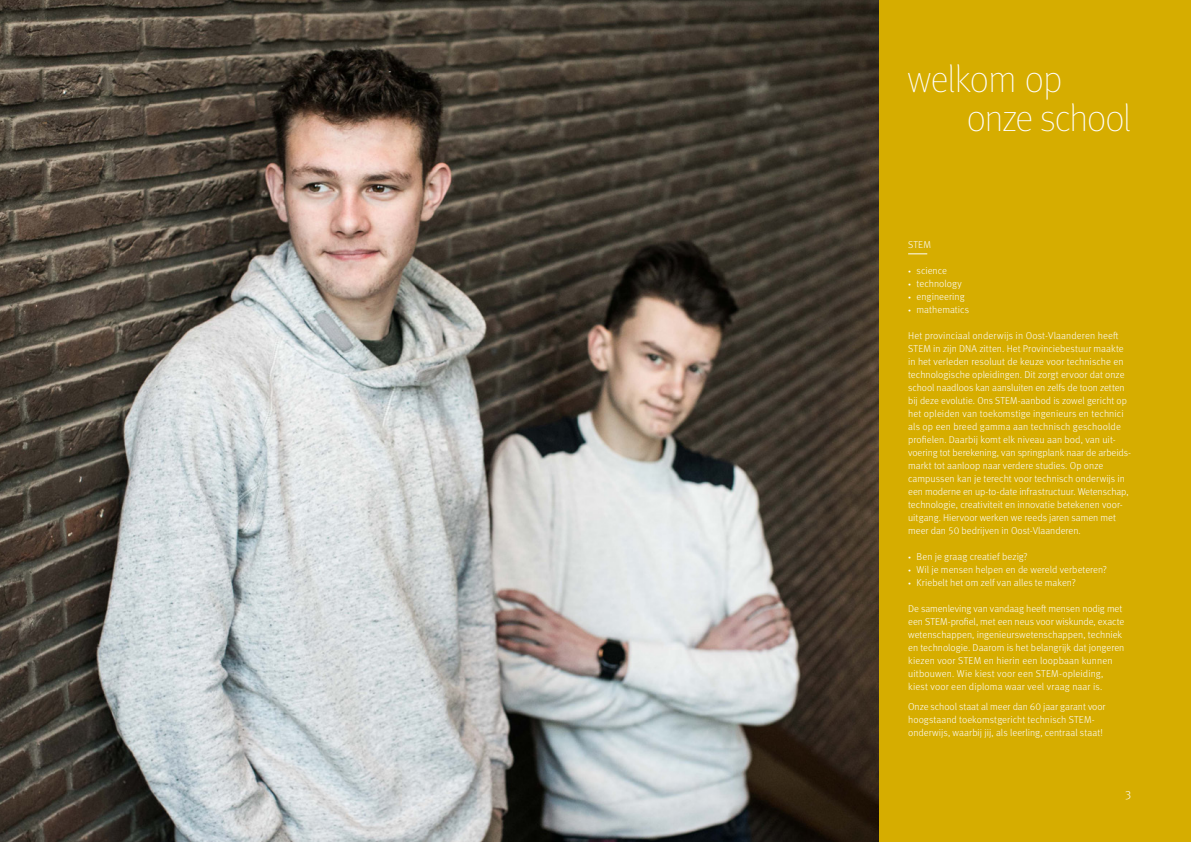
<style>
.page{position:relative;width:1191px;height:842px;background:#fff}
.page>*{position:absolute;margin:0;border:0;box-sizing:border-box;transform-origin:0 0}
.t1{font:100 38px/39px "Meta Pro";letter-spacing:-.025em;color:#fff}
.t2{font:300 12px "Meta Pro";color:#fff}
.t3{font:300 10px/13px "Meta Pro";color:#fff}
.s1{font-size:7px}
</style>
<div class="page">
<img style="left:0;top:0;width:879px;height:842px">
<div style="left:879px;top:0;width:312px;height:842px;background:#d6ad00"></div>
<svg style="left:908px;top:254px;width:19px;height:1px"></svg>
<h1 class="t1" style="left:967px;top:58px;width:166px;text-indent:-60px">welkom op onze school</h1>
<p class="t3" style="left:908px;top:238px;width:24px">STEM</p>
<p class="t3" style="left:908px;top:264px;width:40px"><span class="s1">•</span> science</p>
<p class="t3" style="left:908px;top:277px;width:55px"><span class="s1">•</span> technology</p>
<p class="t3" style="left:908px;top:290px;width:58px"><span class="s1">•</span> engineering</p>
<p class="t3" style="left:908px;top:303px;width:63px"><span class="s1">•</span> mathematics</p>
<p class="t3" style="left:908px;top:329px;width:224px">Het provinciaal onderwijs in Oost-Vlaanderen heeft STEM in zijn DNA zitten. Het Provinciebestuur maakte in het verleden resoluut de keuze voor technische en technologische opleidingen. Dit zorgt ervoor dat onze school naadloos kan aansluiten en zelfs de toon zetten bij deze evolutie. Ons STEM-aanbod is zowel gericht op het opleiden van toekomstige ingenieurs en technici als op een breed gamma aan technisch geschoolde profielen. Daarbij komt elk niveau aan bod, van uit&shy;voering tot berekening, van springplank naar de arbeids&shy;markt tot aanloop naar verdere studies. Op onze campussen kan je terecht voor technisch onderwijs in een moderne en up-to-date infrastructuur. Wetenschap, technologie, creativiteit en innovatie betekenen voor&shy;uitgang. Hiervoor werken we reeds jaren samen met meer dan 50 bedrijven in Oost-Vlaanderen.</p>
<p class="t3" style="left:908px;top:550px;width:121px"><span class="s1">•</span> Ben je graag creatief bezig?</p>
<p class="t3" style="left:908px;top:563px;width:200px"><span class="s1">•</span> Wil je mensen helpen en de wereld verbeteren?</p>
<p class="t3" style="left:908px;top:576px;width:169px"><span class="s1">•</span> Kriebelt het om zelf van alles te maken?</p>
<p class="t3" style="left:908px;top:602px;width:218px">De samenleving van vandaag heeft mensen nodig met een STEM-profiel, met een neus voor wiskunde, exacte wetenschappen, ingenieurswetenschappen, techniek en technologie. Daarom is het belangrijk dat jongeren kiezen voor STEM en hierin een loopbaan kunnen uitbouwen. Wie kiest voor een STEM-opleiding, kiest voor een diploma waar veel vraag naar is.</p>
<p class="t3" style="left:908px;top:699px;width:199px">Onze school staat al meer dan 60 jaar garant voor hoogstaand toekomstgericht technisch STEM&shy;onderwijs, waarbij jij, als leerling, centraal staat!</p>
<p class="t2" style="left:1125px;top:786px;width:8px">3</p>
</div>
